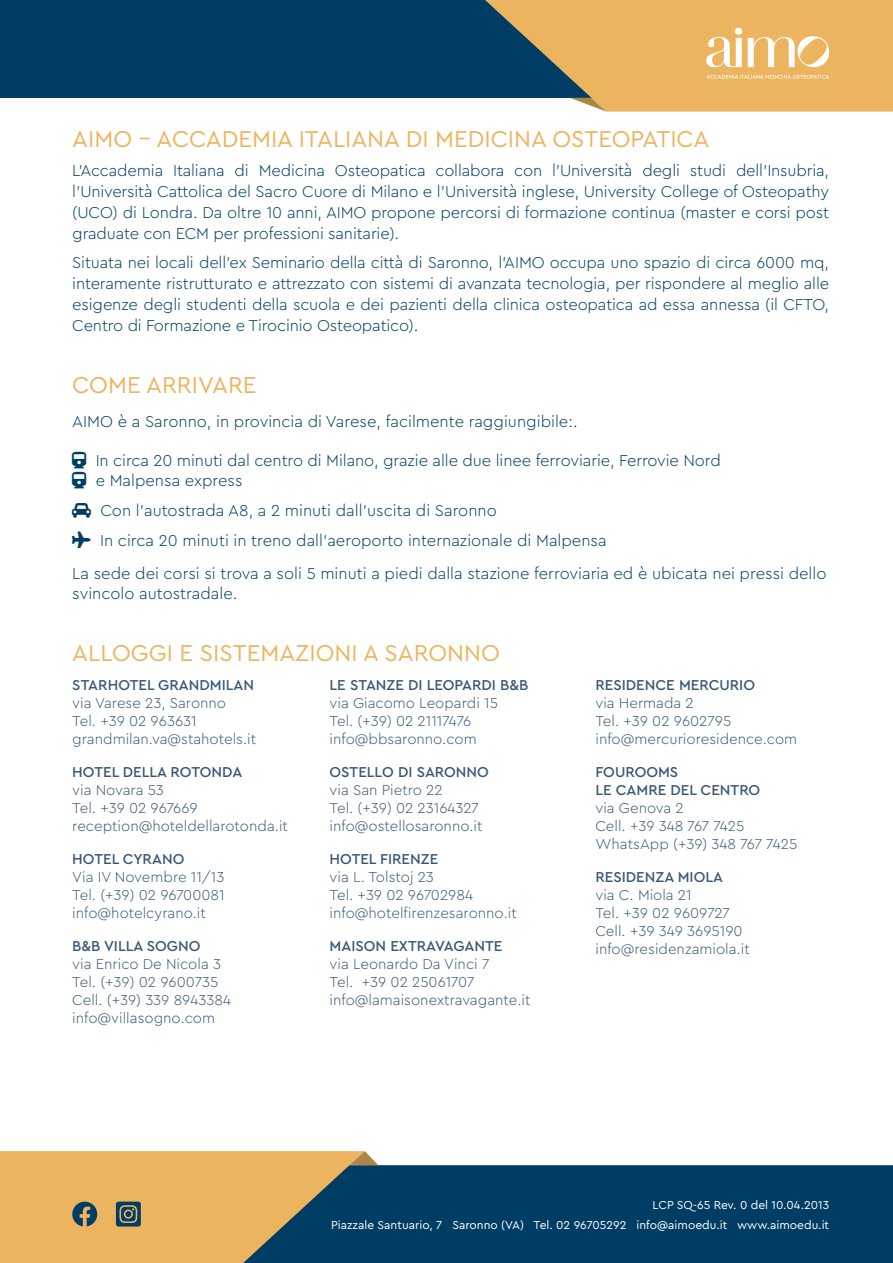
<style>
.page{position:relative;width:893px;height:1263px;background:#fff}
.page>*{position:absolute;margin:0;border:0;box-sizing:border-box;transform-origin:0 0}
.t1{font:24px "Cera Pro";color:#edb45f}
.t2{font:300 16.5px/21px "Cera Pro";color:#003d65}
.t3{font:300 15px/18px "Cera Pro";color:#385777}
.t4{font:500 15px/18px "Cera Pro";color:#385777}
.t5{font:12px "Cera Pro";color:#fff}
</style>
<div class="page">
<div style="left:0;top:0;width:893px;height:98px;background:#003d65"></div>
<div style="left:378px;top:1165px;width:515px;height:98px;background:#003d65"></div>
<svg style="left:485px;top:0;width:408px;height:112px;fill:#edb45f"></svg>
<svg style="left:706px;top:28px;width:36px;height:39px"></svg>
<svg style="left:748px;top:36px;width:81px;height:31px;background:#f3cd95"></svg>
<svg style="left:706px;top:75px;width:123px;height:4px"></svg>
<svg style="left:570px;top:98px;width:36px;height:14px"></svg>
<svg style="left:0;top:1151px;width:378px;height:112px;background:#bb9b60"></svg>
<h1 class="t1" style="left:72px;top:123px;width:639px">AIMO – ACCADEMIA ITALIANA DI MEDICINA OSTEOPATICA</h1>
<p class="t2" style="left:72px;top:160px;width:758px;text-align:justify">L’Accademia Italiana di Medicina Osteopatica collabora con l’Università degli studi dell’Insubria, l’Università Cattolica del Sacro Cuore di Milano e l’Università inglese, University College of Osteopathy (UCO) di Londra. Da oltre 10 anni, AIMO propone percorsi di formazione continua (master e corsi post graduate con ECM per professioni sanitarie).</p>
<p class="t2" style="left:72px;top:251px;width:758px;text-align:justify">Situata nei locali dell’ex Seminario della città di Saronno, l’AIMO occupa uno spazio di circa 6000 mq, interamente ristrutturato e attrezzato con sistemi di avanzata tecnologia, per rispondere al meglio alle esigenze degli studenti della scuola e dei pazienti della clinica osteopatica ad essa annessa (il CFTO, Centro di Formazione e Tirocinio Osteopatico).</p>
<h1 class="t1" style="left:72px;top:369px;width:186px">COME ARRIVARE</h1>
<p class="t2" style="left:72px;top:410px;width:507px">AIMO è a Saronno, in provincia di Varese, facilmente raggiungibile:.</p>
<p class="t2" style="left:96px;top:450px;width:627px;line-height:19.8px">In circa 20 minuti dal centro di Milano, grazie alle due linee ferroviarie, Ferrovie Nord e Malpensa express</p>
<p class="t2" style="left:100px;top:495px;width:508px;line-height:30px">Con l’autostrada A8, a 2 minuti dall’uscita di Saronno<br>In circa 20 minuti in treno dall’aeroporto internazionale di Malpensa</p>
<p class="t2" style="left:72px;top:563px;width:756px;line-height:19.8px">La sede dei corsi si trova a soli 5 minuti a piedi dalla stazione ferroviaria ed è ubicata nei pressi dello svincolo autostradale.</p>
<h1 class="t1" style="left:72px;top:637px;width:429px">ALLOGGI E SISTEMAZIONI A SARONNO</h1>
<p class="t4" style="left:72px;top:675px;width:183px">STARHOTEL GRANDMILAN</p>
<p class="t3" style="left:72px;top:693px;width:185px">via Varese 23, Saronno<br>Tel. +39 02 963631 grandmilan.va@stahotels.it</p>
<p class="t4" style="left:72px;top:762px;width:172px">HOTEL DELLA ROTONDA</p>
<p class="t3" style="left:72px;top:780px;width:217px">via Novara 53<br>Tel. +39 02 967669 reception@hoteldellarotonda.it</p>
<p class="t4" style="left:72px;top:849px;width:114px">HOTEL CYRANO</p>
<p class="t3" style="left:72px;top:867px;width:154px;text-align:justify">Via IV Novembre 11/13<br>Tel. (+39) 02 96700081 info@hotelcyrano.it</p>
<p class="t4" style="left:72px;top:936px;width:130px">B&amp;B VILLA SOGNO</p>
<p class="t3" style="left:72px;top:954px;width:160px">via Enrico De Nicola 3<br>Tel. (+39) 02 9600735<br>Cell. (+39) 339 8943384 info@villasogno.com</p>
<p class="t4" style="left:330px;top:675px;width:200px">LE STANZE DI LEOPARDI B&amp;B</p>
<p class="t3" style="left:330px;top:693px;width:170px">via Giacomo Leopardi 15<br>Tel. (+39) 02 21117476 info@bbsaronno.com</p>
<p class="t4" style="left:330px;top:762px;width:161px">OSTELLO DI SARONNO</p>
<p class="t3" style="left:330px;top:780px;width:155px">via San Pietro 22<br>Tel. (+39) 02 23164327 info@ostellosaronno.it</p>
<p class="t4" style="left:330px;top:849px;width:110px">HOTEL FIRENZE</p>
<p class="t3" style="left:330px;top:867px;width:189px">via L. Tolstoj 23<br>Tel. +39 02 96702984 info@hotelfirenzesaronno.it</p>
<p class="t4" style="left:330px;top:936px;width:174px">MAISON EXTRAVAGANTE</p>
<p class="t3" style="left:330px;top:954px;width:203px">via Leonardo Da Vinci 7<br>Tel. +39 02 25061707 info@lamaisonextravagante.it</p>
<p class="t4" style="left:595px;top:675px;width:161px">RESIDENCE MERCURIO</p>
<p class="t3" style="left:595px;top:693px;width:203px">via Hermada 2<br>Tel. +39 02 9602795 info@mercurioresidence.com</p>
<p class="t4" style="left:595px;top:762px;width:166px">FOUROOMS<br>LE CAMRE DEL CENTRO</p>
<p class="t3" style="left:595px;top:798px;width:203px">via Genova 2<br>Cell. +39 348 767 7425<br>WhatsApp (+39) 348 767 7425</p>
<p class="t4" style="left:595px;top:867px;width:129px">RESIDENZA MIOLA</p>
<p class="t3" style="left:595px;top:885px;width:156px">via C. Miola 21<br>Tel. +39 02 9609727<br>Cell. +39 349 3695190 info@residenzamiola.it</p>
<p class="t5" style="left:652px;top:1197px;width:178px">LCP SQ-65 Rev. 0 del 10.04.2013</p>
<p class="t5" style="left:331px;top:1216px;width:500px">Piazzale Santuario, 7 Saronno (VA) Tel. 02 96705292 info@aimoedu.it www.aimoedu.it</p>
</div>
